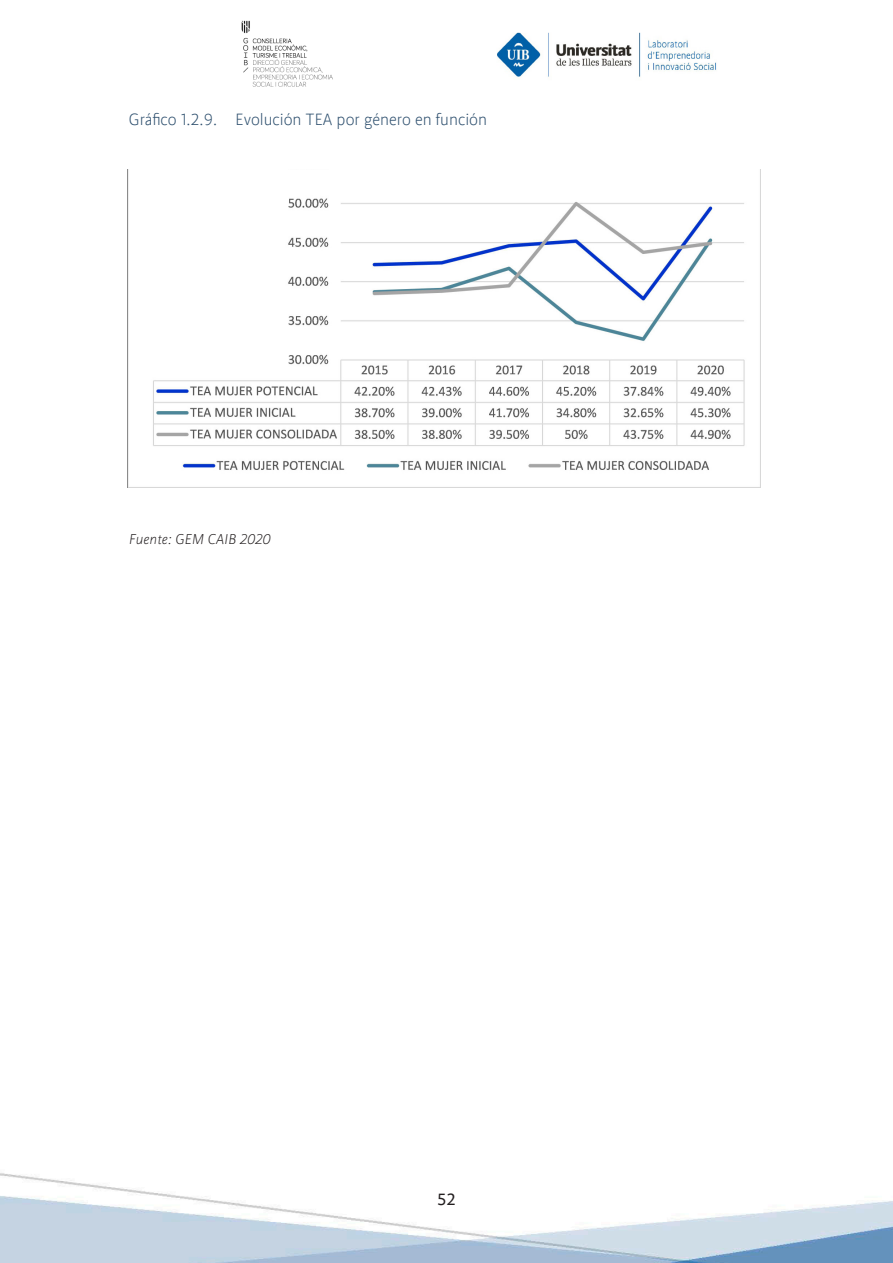
<style>
.page{position:relative;width:893px;height:1263px;background:#fff}
.page>*{position:absolute;margin:0;border:0;box-sizing:border-box;transform-origin:0 0}
.titulo_3_con_sangria{font:300 17.25px "UI Bsans";letter-spacing:-.005em;color:#2c4e6d}
.t1{font:17.25px "UI Bsans";color:#231f20}
.titulo_grafica{font:italic 300 15px "UI Bsans";color:#231f20}
</style>
<div class="page">
<img style="left:0;top:169px;width:893px;height:1094px">
<img style="left:241px;top:20px;width:92px;height:67px">
<img style="left:497px;top:32px;width:220px;height:45px">
<img style="left:128px;top:170px;width:633px;height:318px">
<p class="titulo_3_con_sangria" style="left:129px;top:110px;width:360px">Gráfico 1.2.9. Evolución TEA por género en función</p>
<p class="titulo_grafica" style="left:129px;top:531px;width:144px">Fuente: GEM CAIB 2020</p>
<p class="t1" style="left:437px;top:1190px;width:20px">52</p>
</div>
